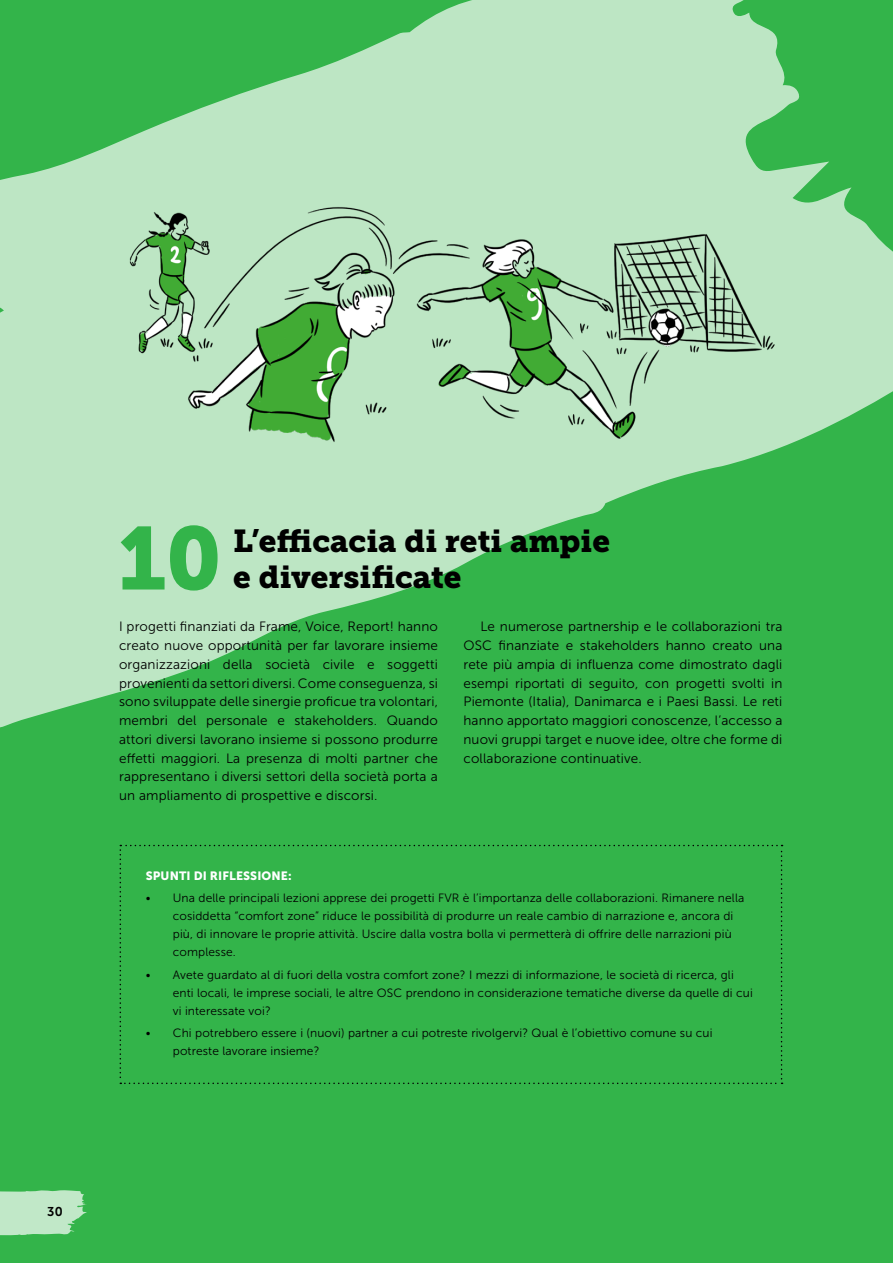
<style>
.page{position:relative;width:893px;height:1263px;background:#33b44a}
.page>*{position:absolute;margin:0;border:0;box-sizing:border-box;transform-origin:0 0}
.t1{font:88.35px "Museo Slab 900";color:#33b44a}
.t2{font:31.5px/36px "Museo Slab 900";color:#000}
.t3{font:13.5px/18.8px "Museo Sans 300";letter-spacing:.01em;color:#000;text-align:justify}
.t4{font:12.75px "Museo Sans 700";color:#000}
.t5{font:12px/18px "Museo Sans 300";letter-spacing:.01em;color:#000}
.t6{font:12px "Museo Sans 900";letter-spacing:.01em;color:#fff}
</style>
<div class="page">
<svg style="left:0;top:179px;width:730px;height:549px;fill:#bde6c4"></svg>
<img style="left:4px;top:0;width:889px;height:464px">
<svg style="left:120px;top:845px;width:662px;height:239px"></svg>
<svg style="left:0;top:1190px;width:87px;height:46px;background:#abe0b4"></svg>
<h1 class="t1" style="left:118px;top:507px;width:105px">10</h1>
<h2 class="t2" style="left:233px;top:523px;width:378px">L’efficacia di reti ampie e diversificate</h2>
<p class="t3" style="left:119px;top:617px;width:320px">I progetti finanziati da Frame, Voice, Report! hanno creato nuove opportunità per far lavorare insieme organizzazioni della società civile e soggetti provenienti da settori diversi. Come conseguenza, si sono sviluppate delle sinergie proficue tra volontari, membri del personale e stakeholders. Quando attori diversi lavorano insieme si possono produrre effetti maggiori. La presenza di molti partner che rappresentano i diversi settori della società porta a un ampliamento di prospettive e discorsi.</p>
<p class="t3" style="left:463px;top:617px;width:320px;text-indent:17px">Le numerose partnership e le collaborazioni tra OSC finanziate e stakeholders hanno creato una rete più ampia di influenza come dimostrato dagli esempi riportati di seguito, con progetti svolti in Piemonte (Italia), Danimarca e i Paesi Bassi. Le reti hanno apportato maggiori conoscenze, l’accesso a nuovi gruppi target e nuove idee, oltre che forme di collaborazione continuative.</p>
<p class="t6" style="left:146px;top:869px;width:147px">SPUNTI DI RIFLESSIONE:</p>
<p class="t5" style="left:173px;top:889px;width:573px;text-indent:-27px">• Una delle principali lezioni apprese dei progetti FVR è l’importanza delle collaborazioni. Rimanere nella cosiddetta “comfort zone” riduce le possibilità di produrre un reale cambio di narrazione e, ancora di più, di innovare le proprie attività. Uscire dalla vostra bolla vi permetterà di offrire delle narrazioni più complesse.</p>
<p class="t5" style="left:173px;top:965px;width:581px;text-indent:-27px">• Avete guardato al di fuori della vostra comfort zone? I mezzi di informazione, le società di ricerca, gli enti locali, le imprese sociali, le altre OSC prendono in considerazione tematiche diverse da quelle di cui vi interessate voi?</p>
<p class="t5" style="left:173px;top:1024px;width:541px;text-indent:-27px">• Chi potrebbero essere i (nuovi) partner a cui potreste rivolgervi? Qual è l’obiettivo comune su cui potreste lavorare insieme?</p>
<p class="t4" style="left:47px;top:1205px;width:17px">30</p>
</div>
